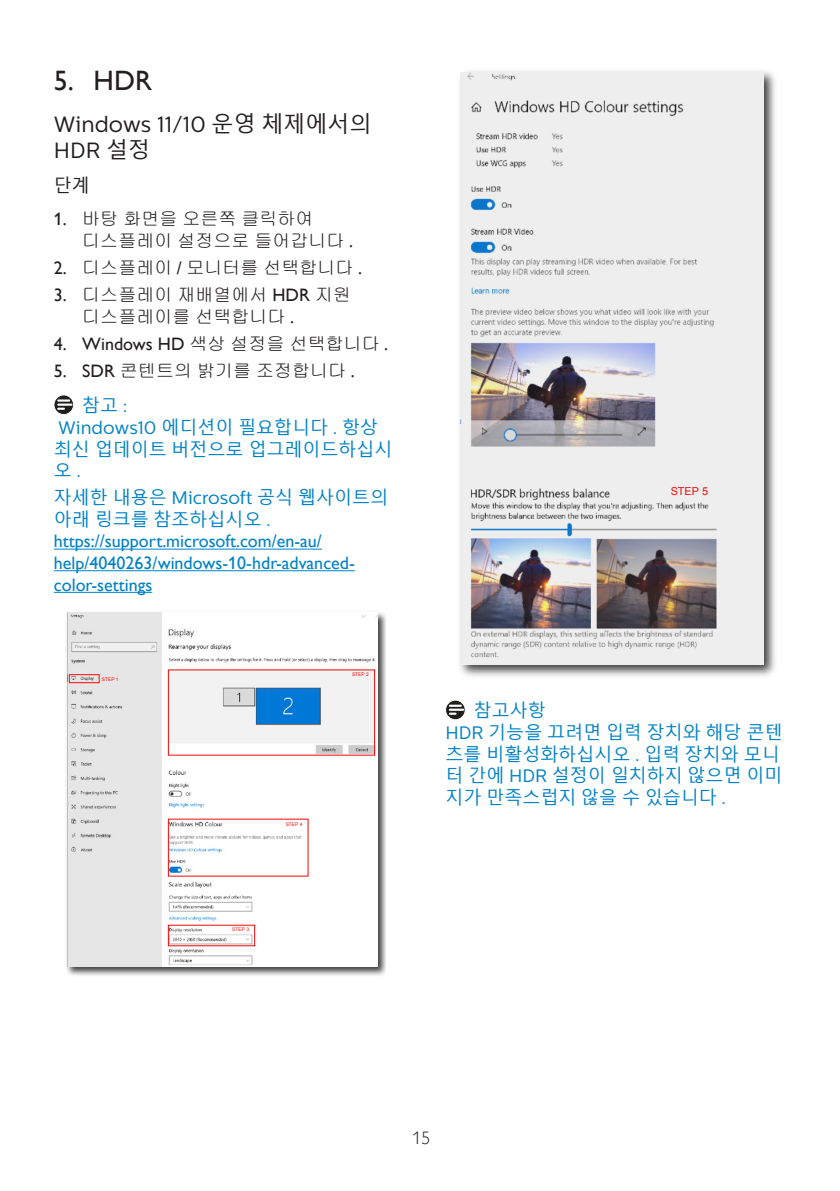
<style>
.page{position:relative;width:840px;height:1191px;background:#fff}
.page>*{position:absolute;margin:0;border:0;box-sizing:border-box;transform-origin:0 0}
.t1{font:28px "Gill Sans Alt One WGL";color:#231f20}
.chapter-paragraph{font:22px/26.4px "Centrale Sans";color:#231f20}
.Note_body{font:18px/21.6px "Gill Sans Alt One WGL";color:#0082c5}
.Note_body-2{font:18px/21.6px "Malgun Gothic";color:#0082c5}
.t2{font:18px/21.6px "Gulim";color:#231f20}
.t3{font:18px "Gill Sans Alt One WGL";color:#231f20}
.Heading_4{font:18px "Malgun Gothic";color:#0082c5}
.Heading_4_Blue{font:18px "Malgun Gothic";color:#0082c5}
.t4{font:18px "Gill Sans Alt One WGL Light";color:#231f20}
.chapter-paragraph-2{font:18px "Malgun Gothic";color:#231f20}
.t5{font:10.8px "Arial";color:#f20a0a}
.t6{font:5px "Arial";color:#f20a0a}
.s1{font-family:"Malgun Gothic"}
.s2{font-family:"Gill Sans Alt One WGL"}
.s3{font-family:"Gulim"}
.s4{font-family:"Centrale Sans"}
</style>
<div class="page">
<hr style="left:54px;top:548px;width:268px;height:1px;background:#0082c5">
<hr style="left:54px;top:570px;width:300px;height:1px;background:#0082c5">
<hr style="left:54px;top:592px;width:98px;height:1px;background:#0082c5">
<svg style="left:54px;top:395px;width:20px;height:19px"></svg>
<div style="left:54px;top:395px;width:20px;height:19px;border:1px solid #fff;border-radius:50%"></div>
<svg style="left:58px;top:399px;width:13px;height:11px"></svg>
<img style="left:66px;top:612px;width:320px;height:364px">
<img style="left:67px;top:613px;width:310px;height:353px">
<div style="left:69px;top:674px;width:30px;height:9px;border:1px solid #f20a0a"></div>
<img style="left:460px;top:71px;width:315px;height:605px">
<img style="left:460px;top:73px;width:302px;height:591px">
<svg style="left:445px;top:700px;width:20px;height:19px"></svg>
<div style="left:445px;top:700px;width:20px;height:19px;border:1px solid #fff;border-radius:50%"></div>
<hr style="left:449px;top:708px;width:14px;height:3px;background:#fff">
<svg style="left:449px;top:704px;width:11px;height:11px"></svg>
<p class="t1" style="left:54px;top:61px;width:100px">5. HDR</p>
<p class="chapter-paragraph" style="left:54px;top:111px;width:319px">Windows 11/10 <span class="s1">운영 체제에서의<br></span>HDR <span class="s1">설정</span></p>
<p class="chapter-paragraph-2" style="left:54px;top:176px;width:37px">단계</p>
<p class="t2" style="left:82px;top:208px;width:272px;text-indent:-28px"><span class="s2">1.</span> 바탕 화면을 오른쪽 클릭하여 디스플레이 설정으로 들어갑니다 <span class="s2">.</span></p>
<p class="t2" style="left:54px;top:257px;width:309px"><span class="s2">2.</span> 디스플레이 <span class="s2">/</span> 모니터를 선택합니다 <span class="s2">.</span></p>
<p class="t2" style="left:82px;top:284px;width:270px;text-indent:-28px"><span class="s2">3.</span> 디스플레이 재배열에서 <span class="s2">HDR</span> 지원 디스플레이를 선택합니다 <span class="s2">.</span></p>
<p class="t3" style="left:54px;top:332px;width:335px">4. Windows HD <span class="s3">색상 설정을 선택합니다</span> .</p>
<p class="t2" style="left:54px;top:360px;width:302px"><span class="s2">5. SDR</span> 콘텐트의 밝기를 조정합니다 <span class="s2">.</span></p>
<p class="Heading_4_Blue" style="left:82px;top:395px;width:47px">참고 <span class="s4">:</span></p>
<p class="Note_body-2" style="left:54px;top:417px;width:340px"><span class="s4">Windows10</span> 에디션이 필요합니다 <span class="s4">.</span> 항상 최신 업데이트 버전으로 업그레이드하십시 오<span class="s4">.</span></p>
<p class="Note_body" style="left:54px;top:487px;width:335px"><span class="s1">자세한 내용은</span> <span class="s4">Microsoft</span> <span class="s1">공식 웹사이트의 아래 링크를 참조하십시오</span> <span class="s4">. </span>https://support.microsoft.com/en-au/ help/4040263/windows-10-hdr-advanced&shy;color-settings</p>
<p class="t6" style="left:102px;top:675px;width:18px">STEP 1</p>
<p class="t6" style="left:352px;top:671px;width:18px">STEP 2</p>
<p class="t6" style="left:285px;top:820px;width:18px">STEP 4</p>
<p class="t6" style="left:232px;top:926px;width:18px">STEP 3</p>
<p class="t5" style="left:670px;top:484px;width:39px">STEP 5</p>
<p class="Heading_4" style="left:473px;top:700px;width:73px">참고사항</p>
<p class="Note_body-2" style="left:445px;top:722px;width:338px"><span class="s4">HDR</span> 기능을 끄려면 입력 장치와 해당 콘텐 츠를 비활성화하십시오 <span class="s4">.</span> 입력 장치와 모니 터 간에 <span class="s4">HDR</span> 설정이 일치하지 않으면 이미 지가 만족스럽지 않을 수 있습니다 <span class="s4">.</span></p>
<p class="t4" style="left:412px;top:1126px;width:19px">15</p>
</div>
